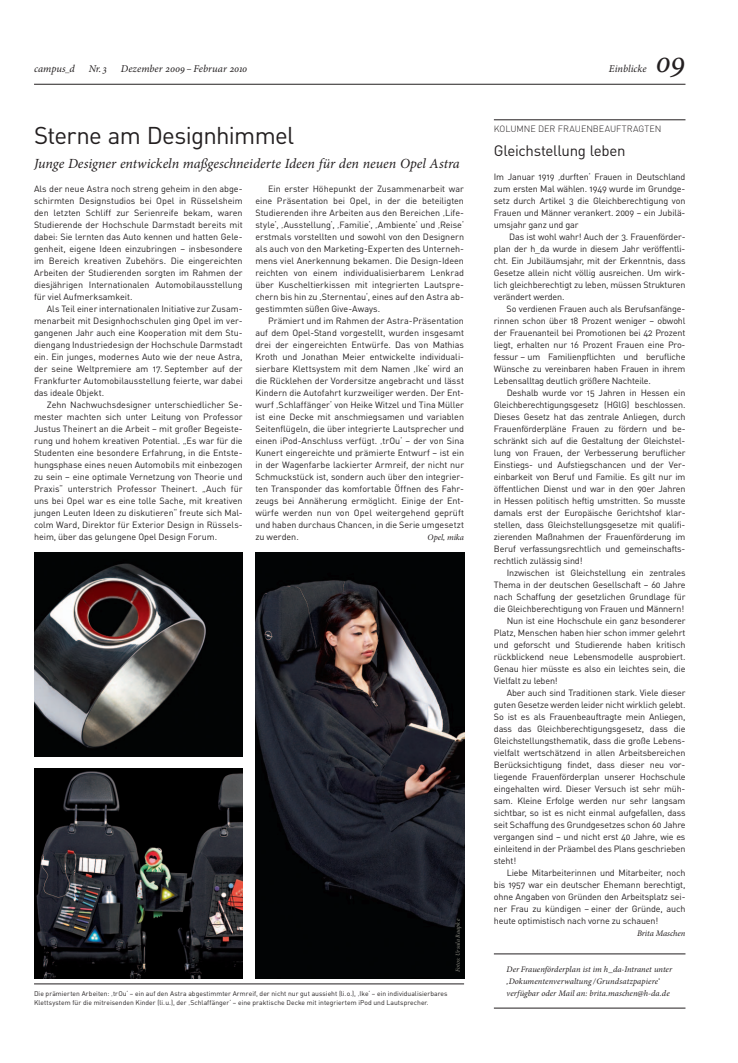
<style>
.page{position:relative;width:738px;height:1063px;background:#fff}
.page>*{position:absolute;margin:0;border:0;box-sizing:border-box;transform-origin:0 0}
.t1{font:italic 32px "Minion Pro";color:#231f20}
.t2{font:24px "DINOT";letter-spacing:-.03em;color:#231f20}
.t3{font:15px "DINOT";letter-spacing:-.02em;color:#231f20}
.t4{font:italic 14px "Minion Pro";color:#231f20}
.t5{font:italic 10.4px "Minion Pro";color:#231f20}
.t6{font:9px/12px "DINOT";letter-spacing:-.015em;color:#231f20;text-align:justify}
.t7{font:300 9px "DINOT";letter-spacing:-.005em;color:#231f20}
.t8{font:italic 8.5px/12px "Minion Pro";letter-spacing:.005em;color:#231f20}
.t9{font:6.8px/9px "DINOT";color:#231f20}
.t10{font:italic 6px "Minion Pro";letter-spacing:.025em;color:#939188}
</style>
<div class="page">
<hr style="left:34px;top:84px;width:651px;height:1px;background:#231f20">
<hr style="left:493px;top:120px;width:192px;height:1px;background:#231f20">
<img style="left:34px;top:552px;width:208px;height:204px">
<img style="left:34px;top:768px;width:208px;height:210px">
<img style="left:255px;top:552px;width:208px;height:426px">
<hr style="left:34px;top:984px;width:429px;height:1px;background:#231f20">
<hr style="left:493px;top:954px;width:192px;height:1px;background:#231f20">
<hr style="left:493px;top:1008px;width:192px;height:1px;background:#231f20">
<p class="t5" style="left:34px;top:62px;width:42px">campus d</p>
<p class="t5" style="left:89px;top:62px;width:20px">Nr. 3</p>
<p class="t5" style="left:121px;top:62px;width:128px">Dezember 2009 – Februar 2010</p>
<p class="t5" style="left:608px;top:62px;width:39px">Einblicke</p>
<h1 class="t1" style="left:655px;top:40px;width:31px">09</h1>
<h2 class="t2" style="left:34px;top:119px;width:261px">Sterne am Designhimmel</h2>
<h3 class="t4" style="left:34px;top:154px;width:427px">Junge Designer entwickeln maßgeschneiderte Ideen für den neuen Opel Astra</h3>
<p class="t6" style="left:34px;top:182px;width:210px">Als der neue Astra noch streng geheim in den abge&shy;schirmten Designstudios bei Opel in Rüsselsheim den letzten Schliff zur Serienreife bekam, waren Studierende der Hochschule Darmstadt bereits mit dabei: Sie lernten das Auto kennen und hatten Gele&shy;genheit, eigene Ideen einzubringen – insbesondere im Bereich kreativen Zubehörs. Die eingereichten Arbeiten der Studierenden sorgten im Rahmen der diesjährigen Internationalen Automobilausstellung für viel Aufmerksamkeit.</p>
<p class="t6" style="left:34px;top:302px;width:210px;text-indent:13px">Als Teil einer internationalen Initiative zur Zusam&shy;menarbeit mit Designhochschulen ging Opel im ver&shy;gangenen Jahr auch eine Kooperation mit dem Stu&shy;diengang Industriedesign der Hochschule Darmstadt ein. Ein junges, modernes Auto wie der neue Astra, der seine Weltpremiere am 17. September auf der Frankfurter Automobilausstellung feierte, war dabei das ideale Objekt.</p>
<p class="t6" style="left:34px;top:398px;width:210px;text-indent:13px">Zehn Nachwuchsdesigner unterschiedlicher Se&shy;mester machten sich unter Leitung von Professor Justus Theinert an die Arbeit – mit großer Begeiste&shy;rung und hohem kreativen Potential. „Es war für die Studenten eine besondere Erfahrung, in die Entste&shy;hungsphase eines neuen Automobils mit einbezogen zu sein – eine optimale Vernetzung von Theorie und Praxis“ unterstrich Professor Theinert. „Auch für uns bei Opel war es eine tolle Sache, mit kreativen jungen Leuten Ideen zu diskutieren“ freute sich Mal&shy;colm Ward, Direktor für Exterior Design in Rüssels&shy;heim, über das gelungene Opel Design Forum.</p>
<p class="t6" style="left:255px;top:182px;width:210px;text-indent:13px">Ein erster Höhepunkt der Zusammenarbeit war eine Präsentation bei Opel, in der die beteiligten Studierenden ihre Arbeiten aus den Bereichen ‚Life&shy;style‘, ‚Ausstellung‘, ‚Familie‘, ‚Ambiente‘ und ‚Reise‘ erstmals vorstellten und sowohl von den Designern als auch von den Marketing-Experten des Unterneh&shy;mens viel Anerkennung bekamen. Die Design-Ideen reichten von einem individualisierbarem Lenkrad über Kuscheltierkissen mit integrierten Lautspre&shy;chern bis hin zu ‚Sternentau‘, eines auf den Astra ab&shy;gestimmten süßen Give-Aways.</p>
<p class="t6" style="left:255px;top:314px;width:210px;text-indent:13px">Prämiert und im Rahmen der Astra-Präsentation auf dem Opel-Stand vorgestellt, wurden insgesamt drei der eingereichten Entwürfe. Das von Mathias Kroth und Jonathan Meier entwickelte individuali&shy;sierbare Klettsystem mit dem Namen ‚Ike‘ wird an die Rücklehen der Vordersitze angebracht und lässt Kindern die Autofahrt kurzweiliger werden. Der Ent&shy;wurf ‚Schlaffänger‘ von Heike Witzel und Tina Müller ist eine Decke mit anschmiegsamen und variablen Seitenflügeln, die über integrierte Lautsprecher und einen iPod-Anschluss verfügt. ‚trOu‘ – der von Sina Kunert eingereichte und prämierte Entwurf – ist ein in der Wagenfarbe lackierter Armreif, der nicht nur Schmuckstück ist, sondern auch über den integrier&shy;ten Transponder das komfortable Öffnen des Fahr&shy;zeugs bei Annäherung ermöglicht. Einige der Ent&shy;würfe werden nun von Opel weitergehend geprüft und haben durchaus Chancen, in die Serie umgesetzt zu werden.</p>
<p class="t8" style="left:427px;top:531px;width:38px">Opel, mika</p>
<p class="t10" style="left:453px;top:972px;width:54px;rotate:-90deg">Fotos: Ursula Raapke</p>
<p class="t9" style="left:34px;top:989px;width:415px">Die prämierten Arbeiten: ‚trOu‘ – ein auf den Astra abgestimmter Armreif, der nicht nur gut aussieht (li. o.), ‚Ike‘ – ein individualisierbares<br>Klettsystem für die mitreisenden Kinder (li. u.), der ‚Schlaffänger‘ – eine praktische Decke mit integriertem iPod und Lautsprecher.</p>
<p class="t7" style="left:493px;top:123px;width:169px">KOLUMNE DER FRAUENBEAUFTRAGTEN</p>
<h3 class="t3" style="left:493px;top:140px;width:133px">Gleichstellung leben</h3>
<p class="t6" style="left:493px;top:170px;width:193px">Im Januar 1919 ‚durften‘ Frauen in Deutschland zum ersten Mal wählen. 1949 wurde im Grundge&shy;setz durch Artikel 3 die Gleichberechtigung von Frauen und Männer verankert. 2009 – ein Jubilä&shy;umsjahr ganz und gar</p>
<p class="t6" style="left:493px;top:230px;width:193px;text-indent:15px">Das ist wohl wahr! Auch der 3. Frauenförder&shy;plan der h_da wurde in diesem Jahr veröffentli&shy;cht. Ein Jubiläumsjahr, mit der Erkenntnis, dass Gesetze allein nicht völlig ausreichen. Um wirk&shy;lich gleichberechtigt zu leben, müssen Strukturen verändert werden.</p>
<p class="t6" style="left:493px;top:302px;width:193px;text-indent:13px">So verdienen Frauen auch als Berufsanfänge&shy;rinnen schon über 18 Prozent weniger – obwohl der Frauenanteil bei Promotionen bei 42 Prozent liegt, erhalten nur 16 Prozent Frauen eine Pro&shy;fessur – um Familienpflichten und berufliche Wünsche zu vereinbaren haben Frauen in ihrem Lebensalltag deutlich größere Nachteile.</p>
<p class="t6" style="left:493px;top:386px;width:193px;text-indent:13px">Deshalb wurde vor 15 Jahren in Hessen ein Gleichberechtigungsgesetz (HGlG) beschlossen.<br>Dieses Gesetz hat das zentrale Anliegen, durch Frauenförderpläne Frauen zu fördern und be&shy;schränkt sich auf die Gestaltung der Gleichstel&shy;lung von Frauen, der Verbesserung beruflicher Einstiegs- und Aufstiegschancen und der Ver&shy;einbarkeit von Beruf und Familie. Es gilt nur im öffentlichen Dienst und war in den 90er Jahren in Hessen politisch heftig umstritten. So musste damals erst der Europäische Gerichtshof klar&shy;stellen, dass Gleichstellungsgesetze mit qualifi&shy;zierenden Maßnahmen der Frauenförderung im Beruf verfassungsrechtlich und gemeinschafts&shy;rechtlich zulässig sind!</p>
<p class="t6" style="left:506px;top:566px;width:180px">Inzwischen ist Gleichstellung ein zentrales</p>
<p class="t6" style="left:493px;top:578px;width:193px">Thema in der deutschen Gesellschaft – 60 Jahre</p>
<p class="t6" style="left:493px;top:590px;width:193px">nach Schaffung der gesetzlichen Grundlage für</p>
<p class="t6" style="left:493px;top:602px;width:192px">die Gleichberechtigung von Frauen und Männern!</p>
<p class="t6" style="left:506px;top:614px;width:180px">Nun ist eine Hochschule ein ganz besonderer</p>
<p class="t6" style="left:493px;top:626px;width:193px">Platz, Menschen haben hier schon immer gelehrt</p>
<p class="t6" style="left:493px;top:638px;width:193px">und geforscht und Studierende haben kritisch</p>
<p class="t6" style="left:493px;top:650px;width:193px">rückblickend neue Lebensmodelle ausprobiert.</p>
<p class="t6" style="left:493px;top:662px;width:193px">Genau hier müsste es also ein leichtes sein, die</p>
<p class="t6" style="left:493px;top:674px;width:65px">Vielfalt zu leben!</p>
<p class="t6" style="left:506px;top:686px;width:180px">Aber auch sind Traditionen stark. Viele dieser</p>
<p class="t6" style="left:493px;top:698px;width:193px">guten Gesetze werden leider nicht wirklich gelebt.</p>
<p class="t6" style="left:493px;top:710px;width:193px">So ist es als Frauenbeauftragte mein Anliegen,</p>
<p class="t6" style="left:493px;top:722px;width:193px">dass das Gleichberechtigungsgesetz, dass die</p>
<p class="t6" style="left:493px;top:734px;width:193px">Gleichstellungsthematik, dass die große Lebens-</p>
<p class="t6" style="left:493px;top:746px;width:193px">vielfalt wertschätzend in allen Arbeitsbereichen</p>
<p class="t6" style="left:493px;top:758px;width:193px">Berücksichtigung findet, dass dieser neu vor-</p>
<p class="t6" style="left:493px;top:770px;width:193px">liegende Frauenförderplan unserer Hochschule</p>
<p class="t6" style="left:493px;top:782px;width:193px">eingehalten wird. Dieser Versuch ist sehr müh-</p>
<p class="t6" style="left:493px;top:794px;width:193px">sam. Kleine Erfolge werden nur sehr langsam</p>
<p class="t6" style="left:493px;top:806px;width:193px">sichtbar, so ist es nicht einmal aufgefallen, dass</p>
<p class="t6" style="left:493px;top:818px;width:193px">seit Schaffung des Grundgesetzes schon 60 Jahre</p>
<p class="t6" style="left:493px;top:830px;width:193px">vergangen sind – und nicht erst 40 Jahre, wie es</p>
<p class="t6" style="left:493px;top:842px;width:193px">einleitend in der Präambel des Plans geschrieben</p>
<p class="t6" style="left:493px;top:854px;width:24px">steht!</p>
<p class="t6" style="left:506px;top:866px;width:180px">Liebe Mitarbeiterinnen und Mitarbeiter, noch</p>
<p class="t6" style="left:493px;top:878px;width:193px">bis 1957 war ein deutscher Ehemann berechtigt,</p>
<p class="t6" style="left:493px;top:890px;width:193px">ohne Angaben von Gründen den Arbeitsplatz sei-</p>
<p class="t6" style="left:493px;top:902px;width:193px">ner Frau zu kündigen – einer der Gründe, auch</p>
<p class="t6" style="left:493px;top:914px;width:166px">heute optimistisch nach vorne zu schauen!</p>
<p class="t8" style="left:636px;top:927px;width:50px">Brita Maschen</p>
<p class="t8" style="left:506px;top:963px;width:167px">Der Frauenförderplan ist im h_da-Intranet unter ‚Dokumentenverwaltung /Grundsatzpapiere‘ verfügbar oder Mail an: brita.maschen@h-da.de</p>
</div>
